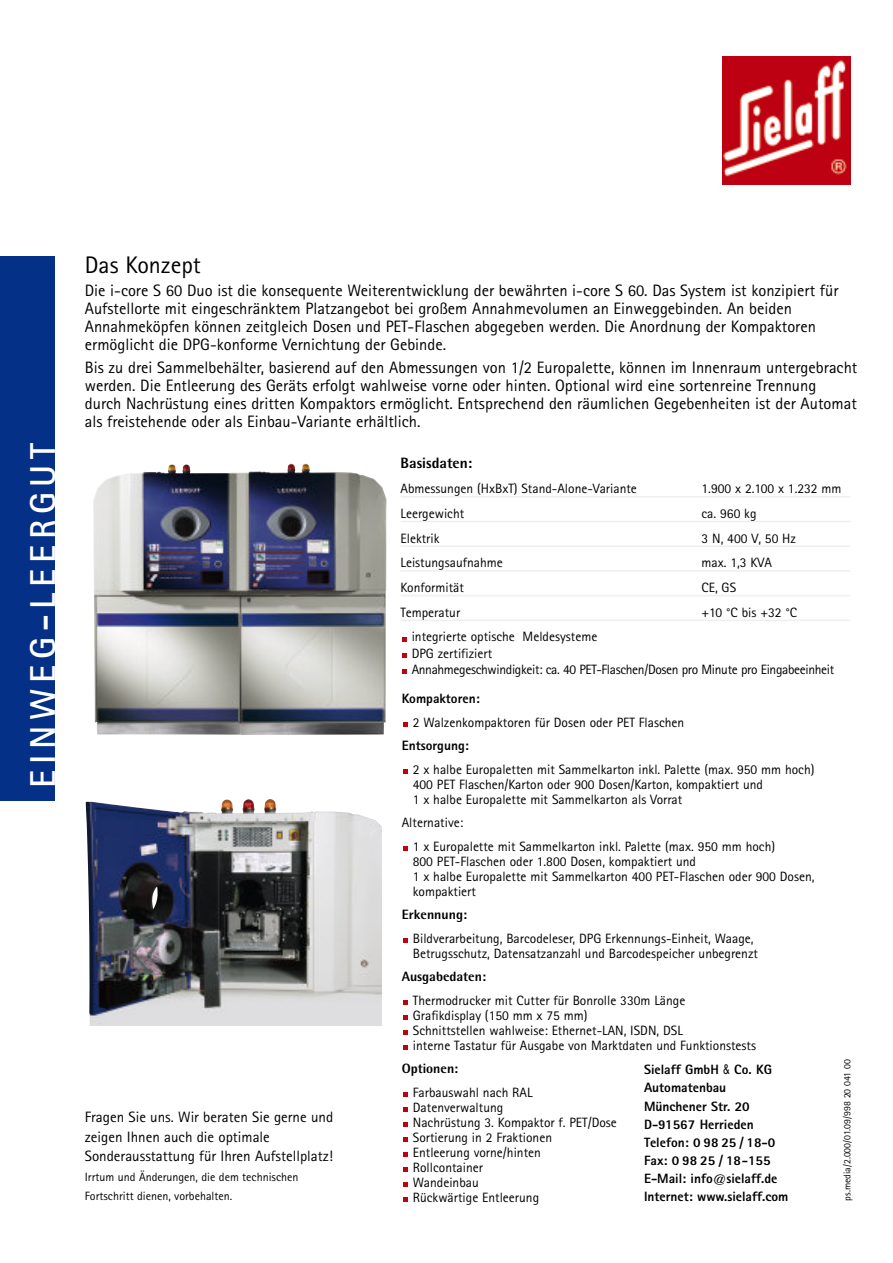
<style>
.page{position:relative;width:893px;height:1263px;background:#fff}
.page>*{position:absolute;margin:0;border:0;box-sizing:border-box;transform-origin:0 0}
.t1{font:700 36px "Rotis Sans Serif";letter-spacing:.16em;color:#fff}
.t2{font:24px "Rotis Sans Serif";color:#000}
.t3{font:16.5px/18px "Rotis Sans Serif";color:#000}
.t4{font:15px/19.5px "Rotis Sans Serif";color:#000}
.t5{font:800 15px "Rotis Semi Sans";color:#000}
.t6{font:13.5px/15px "Rotis Sans Serif";color:#000}
.t7{font:800 13.5px/18.1px "Rotis Sans Serif";color:#000}
.t8{font:13.5px/16.2px "Rotis Sans Serif";letter-spacing:-.025em;color:#000}
.t9{font:800 13.5px "Rotis Semi Sans";color:#000}
.t10{font:12px/19.5px "Rotis Sans Serif";color:#000}
.t11{font:9.75px "Rotis Sans Serif";color:#000}
.s1{font-family:"Arial Narrow";font-weight:400}
</style>
<div class="page">
<div style="left:0;top:256px;width:55px;height:545px;background:#053087"></div>
<hr style="left:401px;top:496px;width:449px;height:1px;background:#efefef">
<hr style="left:401px;top:521px;width:449px;height:1px;background:#efefef">
<hr style="left:401px;top:545px;width:449px;height:2px;background:#efefef">
<hr style="left:401px;top:570px;width:449px;height:2px;background:#efefef">
<hr style="left:401px;top:595px;width:449px;height:1px;background:#efefef">
<hr style="left:401px;top:620px;width:449px;height:1px;background:#efefef">
<svg style="left:402px;top:669px;width:4px;height:5px"></svg>
<svg style="left:402px;top:653px;width:4px;height:5px"></svg>
<svg style="left:402px;top:637px;width:4px;height:4px"></svg>
<svg style="left:403px;top:1197px;width:4px;height:5px"></svg>
<svg style="left:403px;top:1182px;width:4px;height:5px"></svg>
<svg style="left:403px;top:1167px;width:4px;height:5px"></svg>
<svg style="left:403px;top:1152px;width:4px;height:5px"></svg>
<svg style="left:403px;top:1137px;width:4px;height:5px"></svg>
<svg style="left:403px;top:1122px;width:4px;height:5px"></svg>
<svg style="left:403px;top:1107px;width:4px;height:5px"></svg>
<svg style="left:403px;top:1092px;width:4px;height:5px"></svg>
<svg style="left:403px;top:1045px;width:4px;height:5px"></svg>
<svg style="left:403px;top:1030px;width:4px;height:5px"></svg>
<svg style="left:403px;top:1015px;width:4px;height:5px"></svg>
<svg style="left:403px;top:1000px;width:4px;height:5px"></svg>
<svg style="left:403px;top:938px;width:4px;height:5px"></svg>
<svg style="left:403px;top:846px;width:4px;height:5px"></svg>
<svg style="left:403px;top:769px;width:4px;height:5px"></svg>
<svg style="left:403px;top:722px;width:4px;height:5px"></svg>
<img style="left:723px;top:57px;width:127px;height:127px">
<img style="left:97px;top:464px;width:289px;height:271px">
<img style="left:86px;top:799px;width:295px;height:226px">
<h1 class="t1" style="left:22px;top:788px;width:347px;rotate:-90deg">EINWEG-LEERGUT</h1>
<h2 class="t2" style="left:85px;top:255px;width:118px">Das Konzept</h2>
<p class="t3" style="left:85px;top:283px;width:755px">Die i-core S 60 Duo ist die konsequente Weiterentwicklung der bewährten i-core S 60. Das System ist konzipiert für Aufstellorte mit eingeschränktem Platzangebot bei großem Annahmevolumen an Einweggebinden. An beiden Annahmeköpfen können zeitgleich Dosen und PET-Flaschen abgegeben werden. Die Anordnung der Kompaktoren ermöglicht die DPG-konforme Vernichtung der Gebinde.</p>
<p class="t3" style="left:85px;top:360px;width:774px">Bis zu drei Sammelbehälter, basierend auf den Abmessungen von 1/2 Europalette, können im Innenraum untergebracht werden. Die Entleerung des Geräts erfolgt wahlweise vorne oder hinten. Optional wird eine sortenreine Trennung<br>durch Nachrüstung eines dritten Kompaktors ermöglicht. Entsprechend den räumlichen Gegebenheiten ist der Automat als freistehende oder als Einbau-Variante erhältlich.</p>
<p class="t4" style="left:85px;top:1108px;width:250px">Fragen Sie uns. Wir beraten Sie gerne und zeigen Ihnen auch die optimale<br>Sonderausstattung für Ihren Aufstellplatz!</p>
<p class="t10" style="left:85px;top:1168px;width:215px">Irrtum und Änderungen, die dem technischen<br>Fortschritt dienen, vorbehalten.</p>
<p class="t5" style="left:401px;top:457px;width:73px">Basisdaten:</p>
<p class="t6" style="left:401px;top:482px;width:238px">Abmessungen (HxBxT) Stand-Alone-Variante</p>
<p class="t6" style="left:702px;top:482px;width:141px">1.900 x 2.100 x 1.232 mm</p>
<p class="t6" style="left:401px;top:507px;width:65px">Leergewicht</p>
<p class="t6" style="left:702px;top:507px;width:56px">ca. 960 kg</p>
<p class="t6" style="left:401px;top:531px;width:40px">Elektrik</p>
<p class="t6" style="left:702px;top:531px;width:96px">3 N, 400 V, 50 Hz</p>
<p class="t6" style="left:401px;top:556px;width:104px">Leistungsaufnahme</p>
<p class="t6" style="left:702px;top:556px;width:72px">max. 1,3 KVA</p>
<p class="t6" style="left:401px;top:581px;width:65px">Konformität</p>
<p class="t6" style="left:702px;top:581px;width:36px">CE, GS</p>
<p class="t6" style="left:401px;top:605px;width:61px">Temperatur</p>
<p class="t6" style="left:702px;top:605px;width:97px">+10 °C bis +32 °C</p>
<p class="t8" style="left:412px;top:629px;width:424px">integrierte optische Meldesysteme<br>DPG zertifiziert<br>Annahmegeschwindigkeit: ca. 40 PET-Flaschen/Dosen pro Minute pro Eingabeeinheit</p>
<p class="t7" style="left:402px;top:691px;width:79px">Kompaktoren:</p>
<p class="t6" style="left:413px;top:715px;width:273px">2 Walzenkompaktoren für Dosen oder PET Flaschen</p>
<p class="t7" style="left:402px;top:738px;width:68px">Entsorgung:</p>
<p class="t6" style="left:413px;top:762px;width:403px">2 x halbe Europaletten mit Sammelkarton inkl. Palette (max. 950 mm hoch)<br>400 PET Flaschen/Karton oder 900 Dosen/Karton, kompaktiert und<br>1 x halbe Europalette mit Sammelkarton als Vorrat</p>
<p class="t6" style="left:413px;top:812px;width:364px;line-height:23.5px;text-indent:-11px">Alternative:<br>1 x Europalette mit Sammelkarton inkl. Palette (max. 950 mm hoch)</p>
<p class="t6" style="left:413px;top:854px;width:403px">800 PET-Flaschen oder 1.800 Dosen, kompaktiert und<br>1 x halbe Europalette mit Sammelkarton 400 PET-Flaschen oder 900 Dosen, kompaktiert</p>
<p class="t9" style="left:402px;top:910px;width:67px">Erkennung:</p>
<p class="t6" style="left:413px;top:931px;width:347px">Bildverarbeitung, Barcodeleser, DPG Erkennungs-Einheit, Waage,<br>Betrugsschutz, Datensatzanzahl und Barcodespeicher unbegrenzt</p>
<p class="t9" style="left:402px;top:972px;width:86px">Ausgabedaten:</p>
<p class="t6" style="left:413px;top:993px;width:345px">Thermodrucker mit Cutter für Bonrolle 330m Länge Grafikdisplay (150 mm x 75 mm)<br>Schnittstellen wahlweise: Ethernet-LAN, ISDN, DSL<br>interne Tastatur für Ausgabe von Marktdaten und Funktionstests</p>
<p class="t9" style="left:402px;top:1064px;width:58px">Optionen:</p>
<p class="t6" style="left:413px;top:1086px;width:206px">Farbauswahl nach RAL<br>Datenverwaltung<br>Nachrüstung 3. Kompaktor f. PET/Dose<br>Sortierung in 2 Fraktionen<br>Entleerung vorne/hinten<br>Rollcontainer<br>Wandeinbau<br>Rückwärtige Entleerung</p>
<p class="t11" style="left:843px;top:1200px;width:143px;rotate:-90deg">ps.media/2.000/01.09/998 20 041 00</p>
<p class="t7" style="left:644px;top:1061px;width:146px">Sielaff GmbH <span class="s1">&amp;</span> Co. KG<br>Automatenbau<br>Münchener Str. 20<br>D-91567 Herrieden<br>Telefon: 0 98 25 / 18-0<br>Fax: 0 98 25 / 18-155<br>E-Mail: info@sielaff.de<br>Internet: www.sielaff.com</p>
</div>
